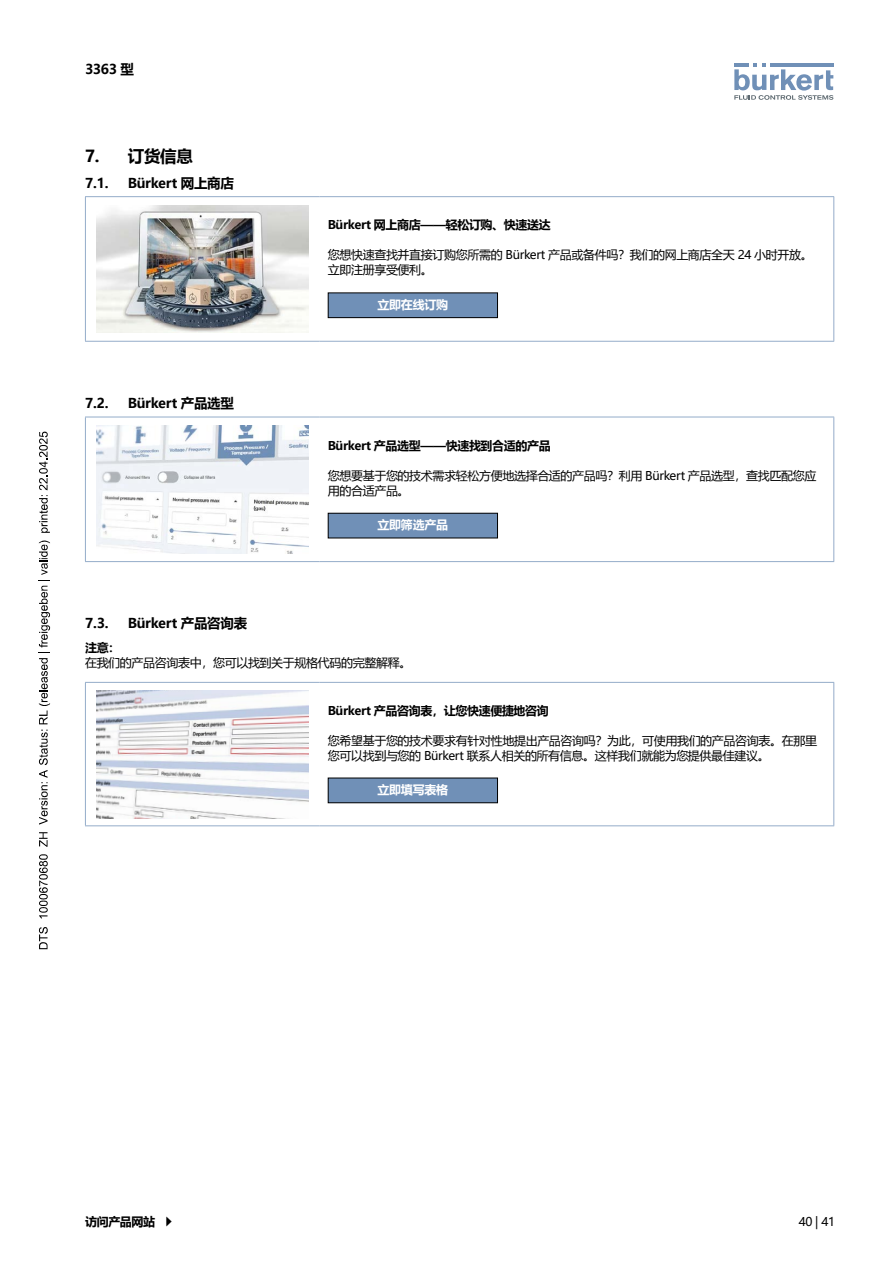
<style>
.page{position:relative;width:893px;height:1263px;background:#fff}
.page>*{position:absolute;margin:0;border:0;box-sizing:border-box;transform-origin:0 0}
.t1{font:700 16.5px "Microsoft Ya Hei";color:#000}
.t2{font:700 13.5px "Microsoft Ya Hei";letter-spacing:-.02em;color:#000}
.t3{font:12px/15px "Microsoft Ya Hei";letter-spacing:-.03em;color:#000}
.t4{font:700 12px "Microsoft Ya Hei";letter-spacing:-.03em;color:#000}
.t5{font:700 12px "Microsoft Ya Hei";letter-spacing:-.02em;color:#fff}
</style>
<div class="page">
<svg style="left:734px;top:63px;width:99px;height:37px"></svg>
<hr style="left:85px;top:196px;width:234px;height:1px;background:#94acc9">
<hr style="left:85px;top:197px;width:1px;height:144px;background:#94acc9">
<hr style="left:319px;top:196px;width:515px;height:1px;background:#94acc9">
<hr style="left:833px;top:197px;width:1px;height:144px;background:#94acc9">
<hr style="left:85px;top:341px;width:234px;height:1px;background:#94acc9">
<hr style="left:319px;top:341px;width:515px;height:1px;background:#94acc9">
<img style="left:96px;top:205px;width:213px;height:128px">
<div style="left:328px;top:293px;width:169px;height:25px;background:#7090b7"></div>
<div style="left:328px;top:292px;width:170px;height:26px;border:1px solid #000"></div>
<hr style="left:85px;top:417px;width:234px;height:1px;background:#94acc9">
<hr style="left:85px;top:417px;width:1px;height:144px;background:#94acc9">
<hr style="left:319px;top:417px;width:515px;height:1px;background:#94acc9">
<hr style="left:833px;top:417px;width:1px;height:144px;background:#94acc9">
<hr style="left:85px;top:561px;width:234px;height:1px;background:#94acc9">
<hr style="left:319px;top:561px;width:515px;height:1px;background:#94acc9">
<img style="left:96px;top:425px;width:213px;height:128px">
<div style="left:328px;top:513px;width:169px;height:25px;background:#7090b7"></div>
<div style="left:328px;top:513px;width:170px;height:25px;border:1px solid #000"></div>
<hr style="left:85px;top:682px;width:234px;height:1px;background:#94acc9">
<hr style="left:85px;top:683px;width:1px;height:142px;background:#94acc9">
<hr style="left:319px;top:682px;width:515px;height:1px;background:#94acc9">
<hr style="left:833px;top:683px;width:1px;height:142px;background:#94acc9">
<hr style="left:85px;top:825px;width:234px;height:1px;background:#94acc9">
<hr style="left:319px;top:825px;width:515px;height:1px;background:#94acc9">
<img style="left:96px;top:691px;width:213px;height:127px">
<div style="left:328px;top:778px;width:169px;height:25px;background:#7090b7"></div>
<div style="left:328px;top:778px;width:170px;height:25px;border:1px solid #000"></div>
<svg style="left:39px;top:927px;width:9px;height:22px"></svg>
<svg style="left:39px;top:854px;width:9px;height:64px"></svg>
<svg style="left:39px;top:832px;width:9px;height:15px"></svg>
<svg style="left:39px;top:540px;width:11px;height:285px"></svg>
<svg style="left:39px;top:432px;width:11px;height:101px"></svg>
<p class="t2" style="left:85px;top:60px;width:50px">3363 型</p>
<h1 class="t1" style="left:85px;top:145px;width:109px">7. 订货信息</h1>
<p class="t2" style="left:85px;top:173px;width:25px">7.1.</p>
<p class="t2" style="left:128px;top:173px;width:108px">Bürkert 网上商店</p>
<p class="t2" style="left:85px;top:394px;width:25px">7.2.</p>
<p class="t2" style="left:128px;top:394px;width:108px">Bürkert 产品选型</p>
<p class="t4" style="left:328px;top:217px;width:225px">Bürkert 网上商店——轻松订购、快速送达</p>
<p class="t3" style="left:328px;top:247px;width:486px">您想快速查找并直接订购您所需的 Bürkert 产品或备件吗？我们的网上商店全天 24 小时开放。立即注册享受便利。</p>
<p class="t5" style="left:377px;top:296px;width:72px">立即在线订购</p>
<p class="t4" style="left:328px;top:437px;width:225px">Bürkert 产品选型——快速找到合适的产品</p>
<p class="t3" style="left:328px;top:468px;width:490px">您想要基于您的技术需求轻松方便地选择合适的产品吗？利用 Bürkert 产品选型，查找匹配您应用的合适产品。</p>
<p class="t5" style="left:377px;top:516px;width:72px">立即筛选产品</p>
<p class="t2" style="left:85px;top:614px;width:25px">7.3.</p>
<p class="t2" style="left:128px;top:614px;width:121px">Bürkert 产品咨询表</p>
<p class="t4" style="left:85px;top:639px;width:37px">注意：</p>
<p class="t3" style="left:85px;top:655px;width:328px">在我们的产品咨询表中，您可以找到关于规格代码的完整解释。</p>
<p class="t4" style="left:328px;top:702px;width:223px">Bürkert 产品咨询表，让您快速便捷地咨询</p>
<p class="t3" style="left:328px;top:732px;width:491px">您希望基于您的技术要求有针对性地提出产品咨询吗？为此，可使用我们的产品咨询表。在那里您可以找到与您的 Bürkert 联系人相关的所有信息。这样我们就能为您提供最佳建议。</p>
<p class="t5" style="left:377px;top:781px;width:72px">立即填写表格</p>
<p class="t4" style="left:85px;top:1213px;width:72px">访问产品网站</p>
<p class="t3" style="left:799px;top:1213px;width:38px">40 | 41</p>
</div>
